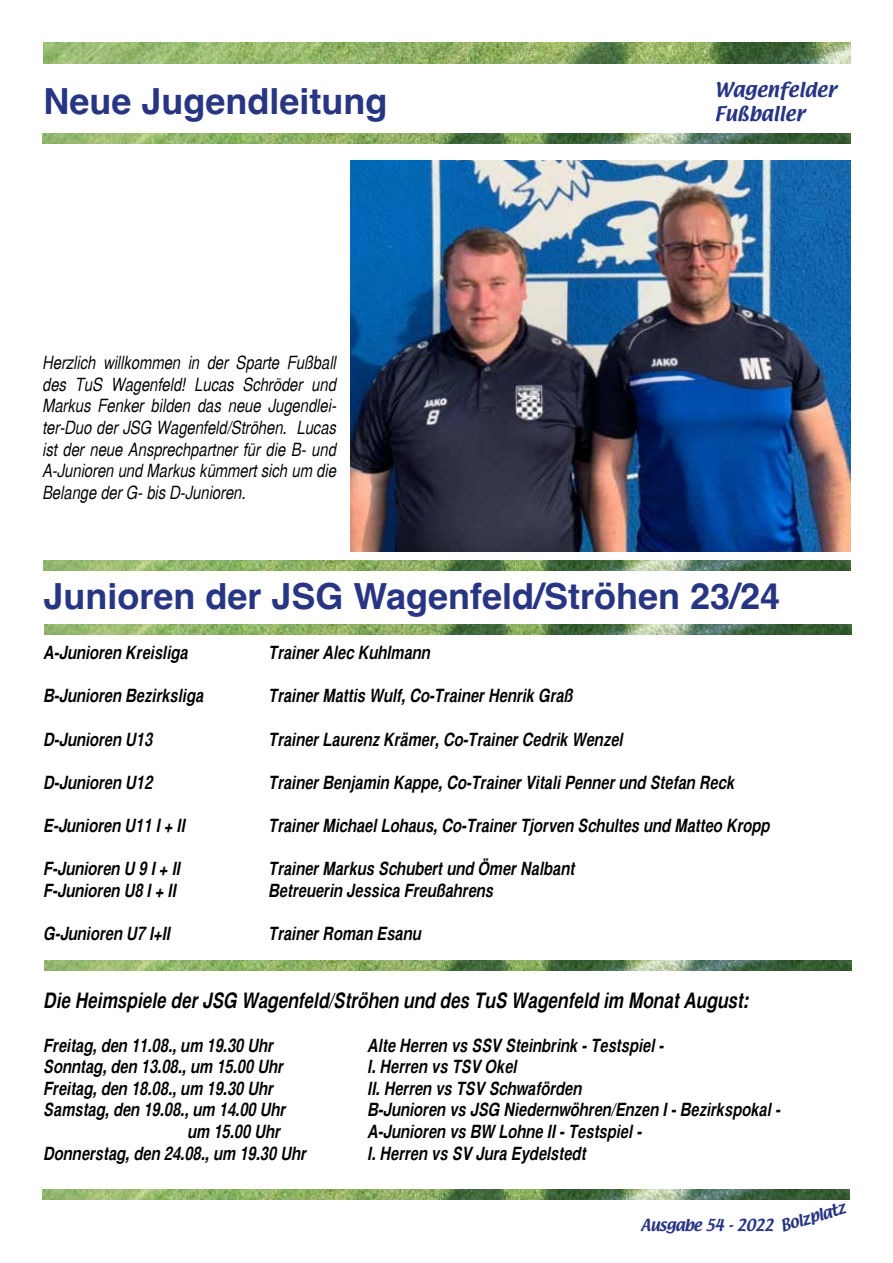
<style>
.page{position:relative;width:893px;height:1263px;background:#fff}
.page>*{position:absolute;margin:0;border:0;box-sizing:border-box;transform-origin:0 0}
.t1{font:700 36px "Helvetica";color:#283583}
.t2{font:italic 700 condensed 21px "Helsinki";color:#000}
.t3{font:italic 700 condensed 18px "Helsinki";color:#000}
.t4{font:italic condensed 18px/21.6px "Helsinki";color:#000;text-align:justify}
.t5{font:18px/24px "Textile";color:#283583}
.t6{font:14.55px "Textile";letter-spacing:-.04em;color:#283583}
</style>
<div class="page">
<img style="left:43px;top:43px;width:807px;height:21px">
<img style="left:43px;top:1189px;width:807px;height:10px">
<img style="left:43px;top:134px;width:807px;height:10px">
<img style="left:44px;top:624px;width:807px;height:10px">
<img style="left:44px;top:961px;width:807px;height:10px">
<img style="left:43px;top:561px;width:807px;height:10px">
<img style="left:350px;top:160px;width:500px;height:392px">
<h1 class="t1" style="left:43px;top:79px;width:346px">Neue Jugendleitung</h1>
<p class="t4" style="left:42px;top:351px;width:296px">Herzlich willkommen in der Sparte Fußball des TuS Wagenfeld! Lucas Schröder und Markus Fenker bilden das neue Jugendlei&shy;ter-Duo der JSG Wagenfeld/Ströhen. Lucas ist der neue Ansprechpartner für die B- und A-Junioren und Markus kümmert sich um die Belange der G- bis D-Junioren.</p>
<p class="t5" style="left:714px;top:78px;width:123px">Wagenfelder<br>Fußballer</p>
<h1 class="t1" style="left:43px;top:574px;width:738px">Junioren der JSG Wagenfeld/Ströhen 23/24</h1>
<p class="t3" style="left:43px;top:640px;width:146px">A-Junioren Kreisliga</p>
<p class="t3" style="left:268px;top:640px;width:163px">Trainer Alec Kuhlmann</p>
<p class="t3" style="left:43px;top:683px;width:161px">B-Junioren Bezirksliga</p>
<p class="t3" style="left:268px;top:683px;width:306px">Trainer Mattis Wulf, Co-Trainer Henrik Graß</p>
<p class="t3" style="left:43px;top:726px;width:111px">D-Junioren U13</p>
<p class="t3" style="left:268px;top:726px;width:356px">Trainer Laurenz Krämer, Co-Trainer Cedrik Wenzel</p>
<p class="t3" style="left:43px;top:769px;width:111px">D-Junioren U12</p>
<p class="t3" style="left:268px;top:769px;width:467px">Trainer Benjamin Kappe, Co-Trainer Vitali Penner und Stefan Reck</p>
<p class="t3" style="left:43px;top:813px;width:143px">E-Junioren U11 I + II</p>
<p class="t3" style="left:268px;top:813px;width:503px">Trainer Michael Lohaus, Co-Trainer Tjorven Schultes und Matteo Kropp</p>
<p class="t3" style="left:43px;top:856px;width:138px">F-Junioren U 9 I + II</p>
<p class="t3" style="left:268px;top:856px;width:307px">Trainer Markus Schubert und Ömer Nalbant</p>
<p class="t3" style="left:43px;top:877px;width:134px">F-Junioren U8 I + II</p>
<p class="t3" style="left:268px;top:877px;width:226px">Betreuerin Jessica Freußahrens</p>
<p class="t3" style="left:43px;top:921px;width:128px">G-Junioren U7 I+II</p>
<p class="t3" style="left:268px;top:921px;width:154px">Trainer Roman Esanu</p>
<p class="t2" style="left:43px;top:986px;width:707px">Die Heimspiele der JSG Wagenfeld/Ströhen und des TuS Wagenfeld im Monat August:</p>
<p class="t3" style="left:43px;top:1032px;width:231px">Freitag, den 11.08., um 19.30 Uhr</p>
<p class="t3" style="left:367px;top:1032px;width:298px">Alte Herren vs SSV Steinbrink - Testspiel -</p>
<p class="t3" style="left:43px;top:1054px;width:241px">Sonntag, den 13.08., um 15.00 Uhr</p>
<p class="t3" style="left:367px;top:1054px;width:151px">I. Herren vs TSV Okel</p>
<p class="t3" style="left:43px;top:1075px;width:231px">Freitag, den 18.08., um 19.30 Uhr</p>
<p class="t3" style="left:367px;top:1075px;width:216px">II. Herren vs TSV Schwaförden</p>
<p class="t3" style="left:43px;top:1097px;width:244px">Samstag, den 19.08., um 14.00 Uhr</p>
<p class="t3" style="left:367px;top:1097px;width:414px">B-Junioren vs JSG Niedernwöhren/Enzen I - Bezirkspokal -</p>
<p class="t3" style="left:187px;top:1119px;width:94px">um 15.00 Uhr</p>
<p class="t3" style="left:367px;top:1119px;width:275px">A-Junioren vs BW Lohne II - Testspiel -</p>
<p class="t3" style="left:43px;top:1140px;width:264px">Donnerstag, den 24.08., um 19.30 Uhr</p>
<p class="t3" style="left:367px;top:1140px;width:220px">I. Herren vs SV Jura Eydelstedt</p>
<p class="t6" style="left:778px;top:1216px;width:69px;rotate:-16deg">Bolzplatz</p>
<p class="t6" style="left:641px;top:1215px;width:134px">Ausgabe 54 - 2022</p>
</div>
